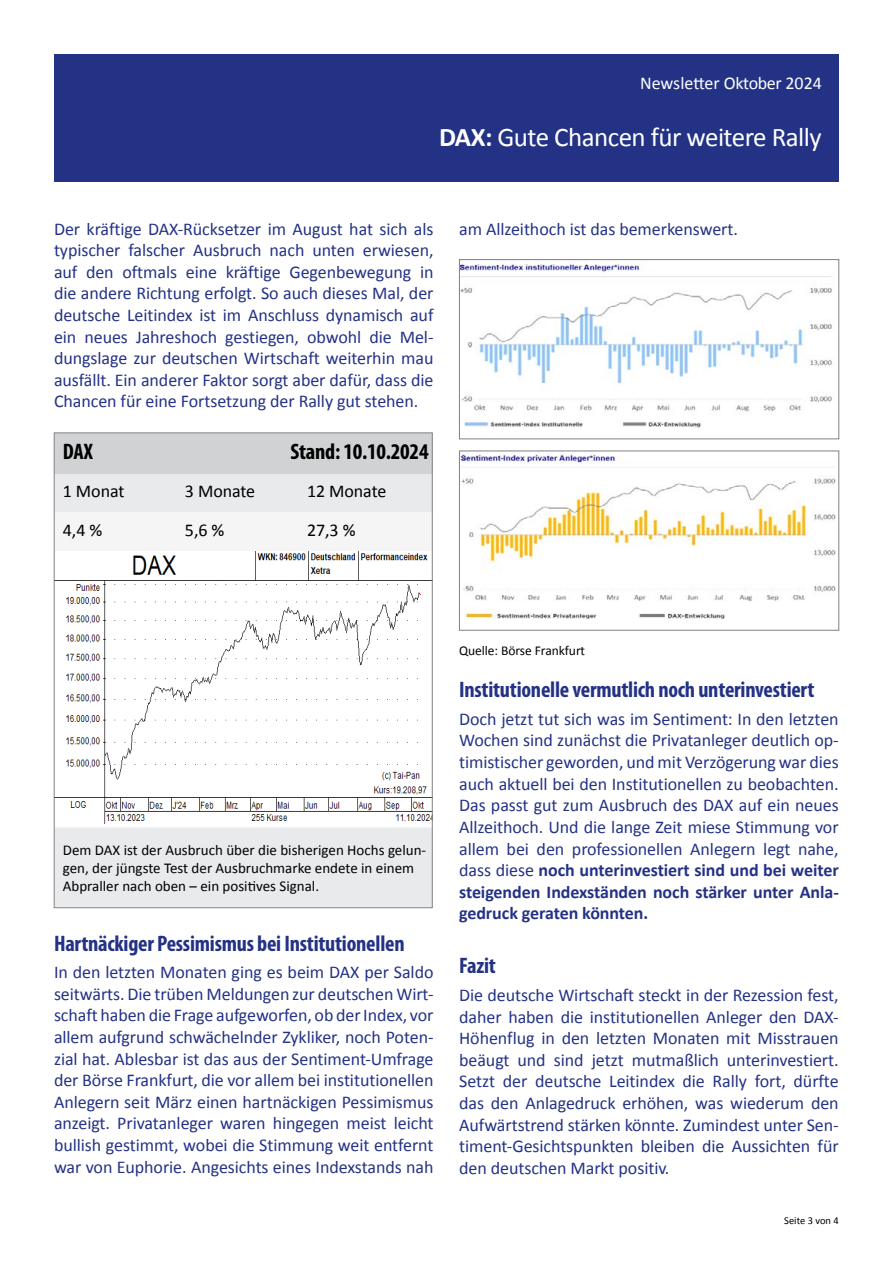
<style>
.page{position:relative;width:893px;height:1263px;background:#fff}
.page>*{position:absolute;margin:0;border:0;box-sizing:border-box;transform-origin:0 0}
.t1{font:27px "Calibri";letter-spacing:-.02em;color:#fff}
.t2{font:700 condensed 22.5px "Myriad Pro";letter-spacing:-.01em;color:#243285}
.t3{font:700 condensed 22.5px "Myriad Pro";letter-spacing:-.01em;color:#000}
.t4{font:18px/21.6px "Calibri";letter-spacing:-.005em;color:#243285;text-align:justify}
.t5{font:18px "Calibri";letter-spacing:-.005em;color:#000}
.t6{font:18px "Calibri";letter-spacing:-.005em;color:#fff}
.t7{font:15px/18px "Calibri";color:#000}
.t8{font:13.5px "Calibri";letter-spacing:-.005em;color:#000}
.t9{font:10.5px "Calibri";color:#000}
.s1{font-weight:700}
</style>
<div class="page">
<div style="left:54px;top:54px;width:785px;height:128px;background:#243285"></div>
<div style="left:56px;top:433px;width:377px;height:41px;background:#d0d2d4"></div>
<div style="left:56px;top:474px;width:377px;height:433px;background:#e9eaeb"></div>
<div style="left:56px;top:513px;width:377px;height:38px;background:#f5f5f6"></div>
<img style="left:56px;top:551px;width:377px;height:273px">
<img style="left:461px;top:261px;width:371px;height:167px">
<div style="left:459px;top:259px;width:380px;height:180px;border:1px solid #818084"></div>
<img style="left:461px;top:453px;width:375px;height:167px">
<div style="left:459px;top:451px;width:380px;height:179px;border:1px solid #818084"></div>
<p class="t6" style="left:640px;top:72px;width:183px">Newsletter Oktober 2024</p>
<h1 class="t1" style="left:439px;top:120px;width:384px"><span class="s1">DAX:</span> Gute Chancen für weitere Rally</h1>
<p class="t4" style="left:54px;top:217px;width:381px">Der kräftige DAX-Rücksetzer im August hat sich als typischer falscher Ausbruch nach unten erwiesen, auf den oftmals eine kräftige Gegenbewegung in die andere Richtung erfolgt. So auch dieses Mal, der deutsche Leitindex ist im Anschluss dynamisch auf ein neues Jahreshoch gestiegen, obwohl die Mel&shy;dungslage zur deutschen Wirtschaft weiterhin mau ausfällt. Ein anderer Faktor sorgt aber dafür, dass die Chancen für eine Fortsetzung der Rally gut stehen.</p>
<p class="t3" style="left:63px;top:437px;width:32px">DAX</p>
<p class="t3" style="left:290px;top:437px;width:140px">Stand: 10.10.2024</p>
<p class="t5" style="left:63px;top:480px;width:63px">1 Monat</p>
<p class="t5" style="left:185px;top:480px;width:72px">3 Monate</p>
<p class="t5" style="left:307px;top:480px;width:81px">12 Monate</p>
<p class="t5" style="left:63px;top:518px;width:41px">4,4 %</p>
<p class="t5" style="left:185px;top:518px;width:41px">5,6 %</p>
<p class="t5" style="left:307px;top:518px;width:50px">27,3 %</p>
<p class="t4" style="left:459px;top:217px;width:280px">am Allzeithoch ist das bemerkenswert.</p>
<p class="t7" style="left:63px;top:840px;width:365px">Dem DAX ist der Ausbruch über die bisherigen Hochs gelun&shy;gen, der jüngste Test der Ausbruchmarke endete in einem<br>Abpraller nach oben – ein positives Signal.</p>
<p class="t2" style="left:54px;top:929px;width:352px">Hartnäckiger Pessimismus bei Institutionellen</p>
<p class="t4" style="left:54px;top:961px;width:381px">In den letzten Monaten ging es beim DAX per Saldo seitwärts. Die trüben Meldungen zur deutschen Wirt&shy;schaft haben die Frage aufgeworfen, ob der Index, vor allem aufgrund schwächelnder Zykliker, noch Poten&shy;zial hat. Ablesbar ist das aus der Sentiment-Umfrage der Börse Frankfurt, die vor allem bei institutionellen Anlegern seit März einen hartnäckigen Pessimismus anzeigt. Privatanleger waren hingegen meist leicht bullish gestimmt, wobei die Stimmung weit entfernt war von Euphorie. Angesichts eines Indexstands nah</p>
<p class="t8" style="left:459px;top:642px;width:128px">Quelle: Börse Frankfurt</p>
<p class="t2" style="left:459px;top:676px;width:357px">Institutionelle vermutlich noch unterinvestiert</p>
<p class="t4" style="left:459px;top:707px;width:381px">Doch jetzt tut sich was im Sentiment: In den letzten Wochen sind zunächst die Privatanleger deutlich op&shy;timistischer geworden, und mit Verzögerung war dies auch aktuell bei den Institutionellen zu beobachten.<br>Das passt gut zum Ausbruch des DAX auf ein neues Allzeithoch. Und die lange Zeit miese Stimmung vor allem bei den professionellen Anlegern legt nahe, dass diese <span class="s1">noch unterinvestiert sind und bei weiter steigenden Indexständen noch stärker unter Anla&shy;gedruck geraten könnten.</span></p>
<p class="t2" style="left:459px;top:952px;width:38px">Fazit</p>
<p class="t4" style="left:459px;top:983px;width:381px">Die deutsche Wirtschaft steckt in der Rezession fest, daher haben die institutionellen Anleger den DAX-Höhenflug in den letzten Monaten mit Misstrauen beäugt und sind jetzt mutmaßlich unterinvestiert.<br>Setzt der deutsche Leitindex die Rally fort, dürfte das den Anlagedruck erhöhen, was wiederum den Aufwärtstrend stärken könnte. Zumindest unter Sen&shy;timent-Gesichtspunkten bleiben die Aussichten für den deutschen Markt positiv.</p>
<p class="t9" style="left:784px;top:1214px;width:56px">Seite 3 von 4</p>
</div>
